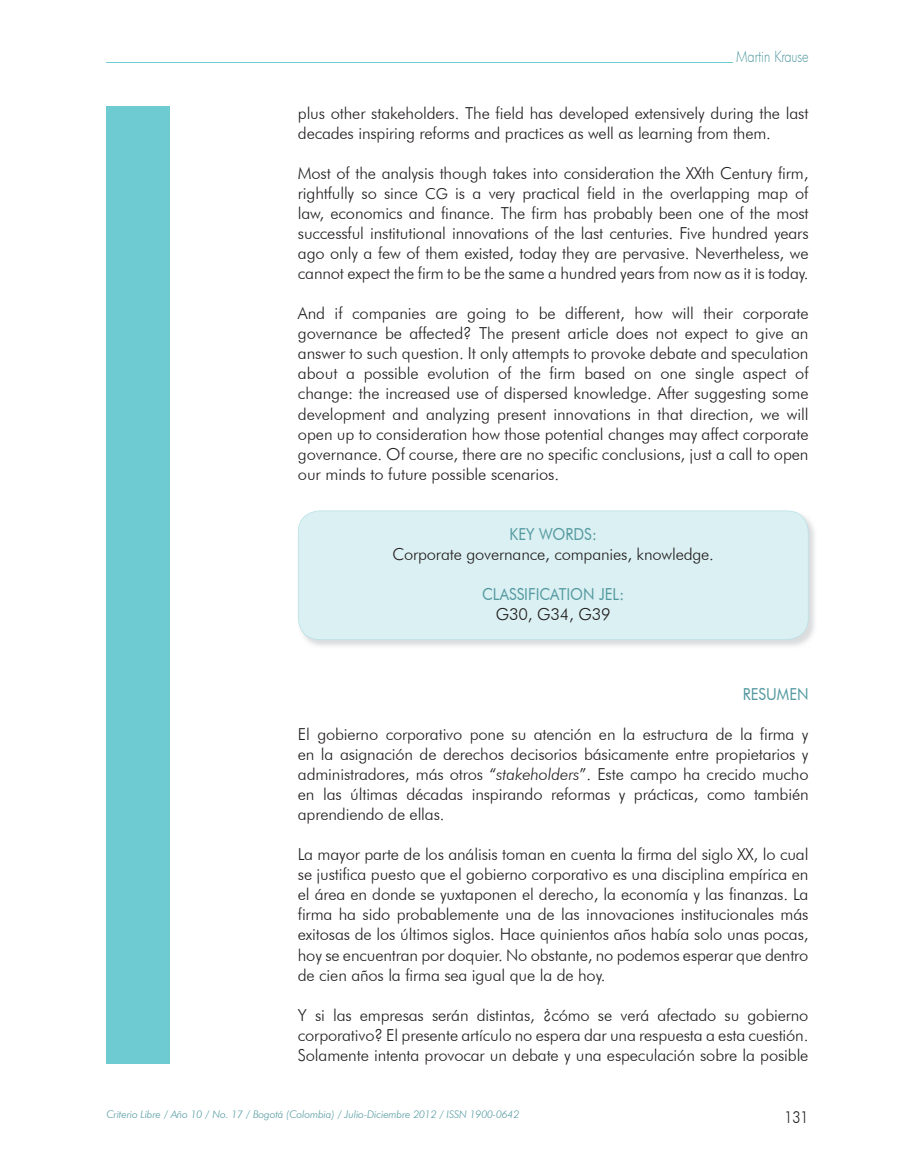
<style>
.page{position:relative;width:915px;height:1170px;background:#fff}
.page>*{position:absolute;margin:0;border:0;box-sizing:border-box;transform-origin:0 0}
.t1{font:300 16.5px/20.1px "Futura BT";letter-spacing:-.01em;color:#231f20;text-align:justify}
.t2{font:16.5px "Futura BT";color:#5299a0;scale:.9 1}
.t3{font:300 16.5px "Futura BT";letter-spacing:-.01em;color:#231f20;scale:.85 1}
.t4{font:300 15px "Futura";letter-spacing:-.005em;color:#5299a0;scale:.85 1}
.t5{font:italic 300 10.5px "Futura BT";letter-spacing:-.01em;color:#5299a0}
.s1{font-size:15px}
.s2{font-style:italic}
</style>
<div class="page">
<div style="left:106px;top:106px;width:64px;height:957px;background:#6fcbd2"></div>
<hr style="left:106px;top:62px;width:626px;height:1px;background:#6fcbd2">
<img style="left:307px;top:520px;width:508px;height:126px">
<div style="left:298px;top:510px;width:510px;height:130px;background:#dbf0f2"></div>
<p class="t4" style="left:735px;top:46px;width:87px">Martin Krause</p>
<p class="t1" style="left:298px;top:103px;width:512px">plus other stakeholders. The field has developed extensively during the last decades inspiring reforms and practices as well as learning from them.</p>
<p class="t1" style="left:298px;top:163px;width:512px">Most of the analysis though takes into consideration the XXth Century firm, rightfully so since <span class="s1">CG</span> is a very practical field in the overlapping map of law, economics and finance. The firm has probably been one of the most successful institutional innovations of the last centuries. Five hundred years ago only a few of them existed, today they are pervasive. Nevertheless, we cannot expect the firm to be the same a hundred years from now as it is today.</p>
<p class="t1" style="left:298px;top:303px;width:512px">And if companies are going to be different, how will their corporate governance be affected? The present article does not expect to give an answer to such question. It only attempts to provoke debate and speculation about a possible evolution of the firm based on one single aspect of change: the increased use of dispersed knowledge. After suggesting some development and analyzing present innovations in that direction, we will open up to consideration how those potential changes may affect corporate governance. Of course, there are no specific conclusions, just a call to open our minds to future possible scenarios.</p>
<p class="t2" style="left:509px;top:523px;width:98px">KEY WORDS:</p>
<p class="t1" style="left:392px;top:543px;width:323px">Corporate governance, companies, knowledge.</p>
<p class="t2" style="left:482px;top:584px;width:159px">CLASSIFICATION JEL:</p>
<p class="t1" style="left:496px;top:603px;width:116px">G30, G34, G39</p>
<p class="t2" style="left:742px;top:684px;width:74px">RESUMEN</p>
<p class="t1" style="left:298px;top:724px;width:512px">El gobierno corporativo pone su atención en la estructura de la firma y en la asignación de derechos decisorios básicamente entre propietarios y administradores, más otros “<span class="s2">stakeholders</span>”. Este campo ha crecido mucho en las últimas décadas inspirando reformas y prácticas, como también aprendiendo de ellas.</p>
<p class="t1" style="left:298px;top:844px;width:512px">La mayor parte de los análisis toman en cuenta la firma del siglo XX, lo cual se justifica puesto que el gobierno corporativo es una disciplina empírica en el área en donde se yuxtaponen el derecho, la economía y las finanzas. La firma ha sido probablemente una de las innovaciones institucionales más exitosas de los últimos siglos. Hace quinientos años había solo unas pocas, hoy se encuentran por doquier. No obstante, no podemos esperar que dentro de cien años la firma sea igual que la de hoy.</p>
<p class="t1" style="left:298px;top:1004px;width:512px">Y si las empresas serán distintas, ¿cómo se verá afectado su gobierno corporativo? El presente artículo no espera dar una respuesta a esta cuestión.<br>Solamente intenta provocar un debate y una especulación sobre la posible</p>
<p class="t5" style="left:106px;top:1108px;width:414px">Criterio Libre / Año 10 / No. 17 / Bogotá (Colombia) / Julio-Diciembre 2012 / ISSN 1900-0642</p>
<p class="t3" style="left:784px;top:1106px;width:30px">131</p>
</div>
